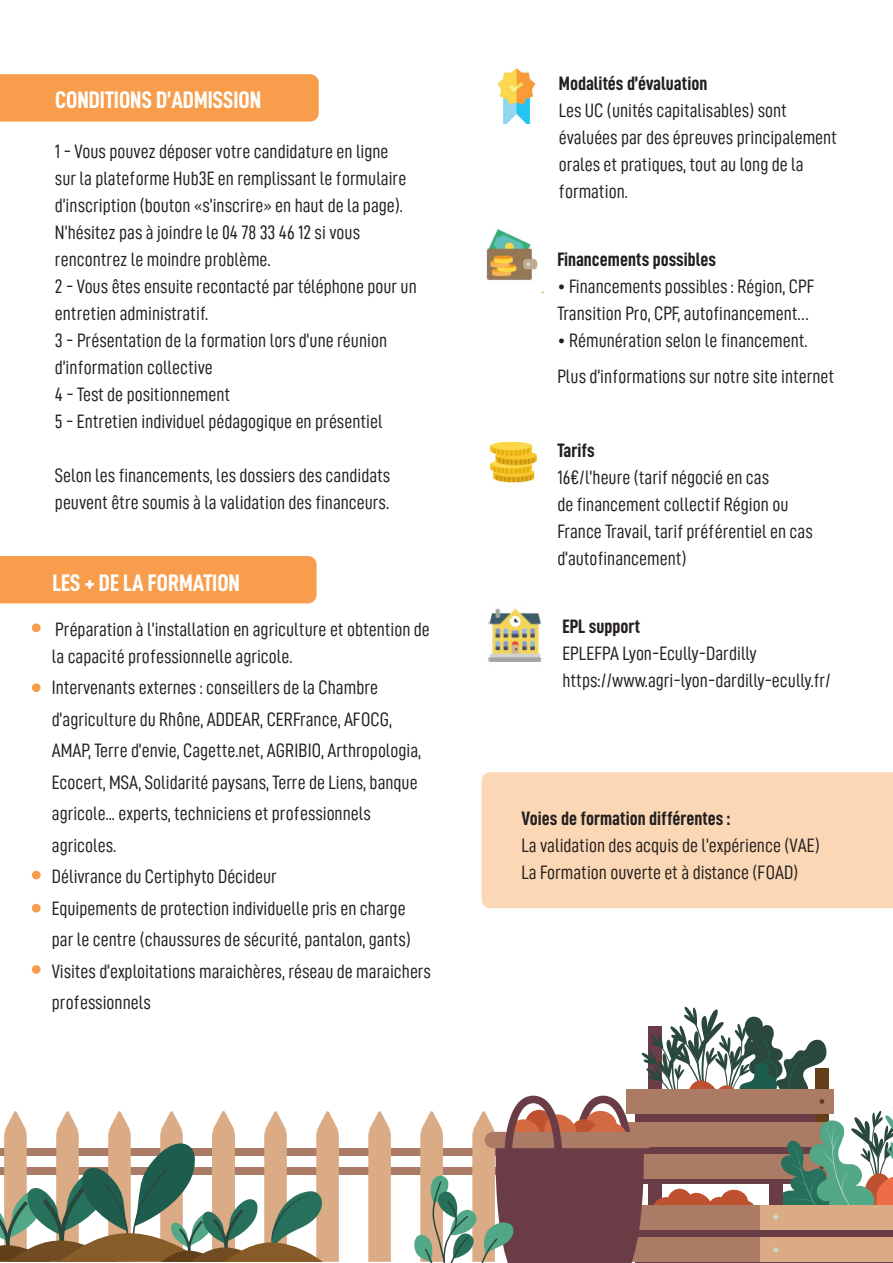
<style>
.page{position:relative;width:893px;height:1263px;background:#fff}
.page>*{position:absolute;margin:0;border:0;box-sizing:border-box;transform-origin:0 0}
.t1{font:24px "D DIN Condensed Bold";color:#fff}
.t2{font:19.5px/27px "D DIN Condensed";color:#231f20}
.t3{font:19.5px "D DIN Condensed Bold";color:#231f20}
.s1{font-family:"D DIN Condensed Bold"}
</style>
<div class="page">
<div style="left:482px;top:772px;width:411px;height:136px;background:#fcd7b5"></div>
<div style="left:0;top:74px;width:319px;height:48px;background:#f89d4b"></div>
<div style="left:0;top:556px;width:317px;height:47px;background:#f89d4b"></div>
<div style="left:32px;top:623px;width:9px;height:9px;background:#f89d4b;border-radius:50%"></div>
<div style="left:32px;top:683px;width:9px;height:9px;background:#f89d4b;border-radius:50%"></div>
<div style="left:32px;top:871px;width:9px;height:8px;background:#f89d4b;border-radius:50%"></div>
<div style="left:32px;top:904px;width:9px;height:8px;background:#f89d4b;border-radius:50%"></div>
<div style="left:32px;top:965px;width:9px;height:9px;background:#f89d4b;border-radius:50%"></div>
<div style="left:223px;top:1148px;width:313px;height:8px;background:#ac7b66"></div>
<div style="left:223px;top:1167px;width:313px;height:8px;background:#ac7b66"></div>
<svg style="left:368px;top:1111px;width:23px;height:151px"></svg>
<svg style="left:0;top:1111px;width:339px;height:151px"></svg>
<svg style="left:414px;top:1006px;width:479px;height:257px"></svg>
<img style="left:486px;top:229px;width:57px;height:63px">
<img style="left:490px;top:441px;width:47px;height:42px">
<img style="left:488px;top:608px;width:54px;height:54px">
<img style="left:497px;top:68px;width:39px;height:56px">
<p class="t1" style="left:55px;top:86px;width:208px">CONDITIONS D’ADMISSION</p>
<p class="t2" style="left:55px;top:138px;width:353px">1 - Vous pouvez déposer votre candidature en ligne sur la plateforme Hub3E en remplissant le formulaire d’inscription (bouton «s’inscrire» en haut de la page).<br>N’hésitez pas à joindre le 04 78 33 46 12 si vous rencontrez le moindre problème.</p>
<p class="t2" style="left:55px;top:273px;width:363px">2 - Vous êtes ensuite recontacté par téléphone pour un entretien administratif.</p>
<p class="t2" style="left:55px;top:327px;width:334px">3 - Présentation de la formation lors d’une réunion d’information collective</p>
<p class="t2" style="left:55px;top:381px;width:177px">4 - Test de positionnement</p>
<p class="t2" style="left:55px;top:408px;width:329px">5 - Entretien individuel pédagogique en présentiel</p>
<p class="t2" style="left:55px;top:462px;width:337px">Selon les financements, les dossiers des candidats peuvent être soumis à la validation des financeurs.</p>
<p class="t1" style="left:52px;top:569px;width:189px">LES + DE LA FORMATION</p>
<p class="t2" style="left:52px;top:615px;width:379px">Préparation à l’installation en agriculture et obtention de la capacité professionnelle agricole.</p>
<p class="t2" style="left:52px;top:671px;width:371px;line-height:31.5px">Intervenants externes : conseillers de la Chambre d’agriculture du Rhône, ADDEAR, CERFrance, AFOCG, AMAP, Terre d’envie, Cagette.net, AGRIBIO, Arthropologia, Ecocert, MSA, Solidarité paysans, Terre de Liens, banque agricole... experts, techniciens et professionnels agricoles.</p>
<p class="t2" style="left:52px;top:860px;width:381px;line-height:31.5px">Délivrance du Certiphyto Décideur<br>Equipements de protection individuelle pris en charge par le centre (chaussures de sécurité, pantalon, gants)<br>Visites d’exploitations maraichères, réseau de maraichers professionnels</p>
<p class="t3" style="left:559px;top:72px;width:150px">Modalités d’évaluation</p>
<p class="t2" style="left:559px;top:96px;width:280px">Les UC (unités capitalisables) sont évaluées par des épreuves principalement orales et pratiques, tout au long de la formation.</p>
<p class="t3" style="left:557px;top:249px;width:160px">Financements possibles</p>
<p class="t2" style="left:557px;top:273px;width:259px">• Financements possibles : Région, CPF<br>Transition Pro, CPF, autofinancement…</p>
<p class="t2" style="left:557px;top:327px;width:252px">• Rémunération selon le financement.</p>
<p class="t2" style="left:557px;top:363px;width:278px">Plus d’informations sur notre site internet</p>
<p class="t3" style="left:557px;top:440px;width:39px">Tarifs</p>
<p class="t2" style="left:557px;top:464px;width:257px">16€/l’heure (tarif négocié en cas<br>de financement collectif Région ou France Travail, tarif préférentiel en cas d’autofinancement)</p>
<p class="t2" style="left:562px;top:612px;width:196px"><span class="s1">EPL support<br></span>EPLEFPA Lyon-Ecully-Dardilly</p>
<p class="t2" style="left:562px;top:666px;width:270px">https://www.agri-lyon-dardilly-ecully.fr/</p>
<p class="t3" style="left:522px;top:807px;width:210px">Voies de formation différentes :</p>
<p class="t2" style="left:522px;top:831px;width:300px">La validation des acquis de l’expérience (VAE)</p>
<p class="t2" style="left:522px;top:858px;width:278px">La Formation ouverte et à distance (FOAD)</p>
</div>
